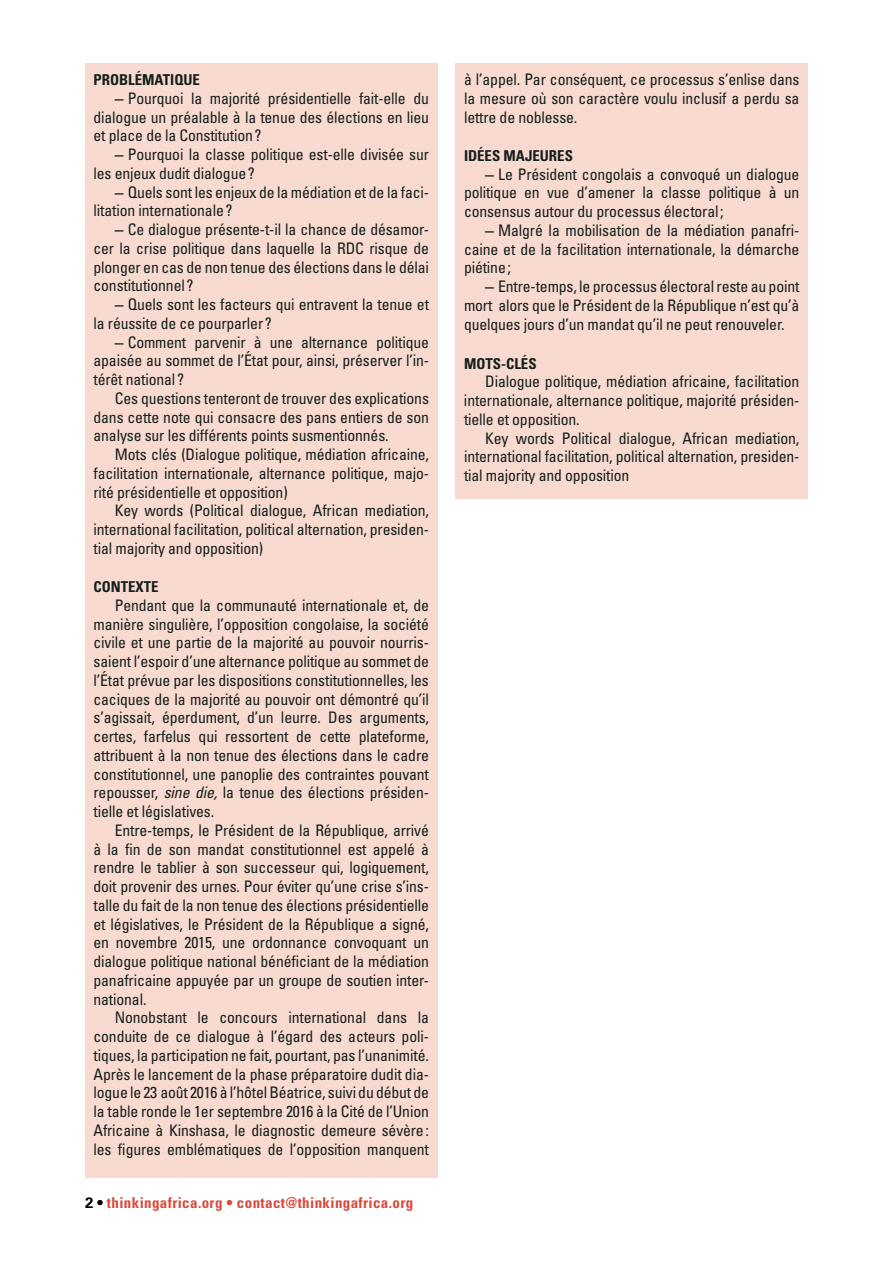
<style>
.page{position:relative;width:893px;height:1263px;background:#fff}
.page>*{position:absolute;margin:0;border:0;box-sizing:border-box;transform-origin:0 0}
.t1{font:condensed 15.9px/18.8px "Univers LT Std";letter-spacing:-.01em;color:#141f1c;text-align:justify}
.t2{font:700 condensed 15px "Univers LT Std";letter-spacing:.025em;color:#d94a3b}
.t3{font:700 condensed 15px "Univers LT Std";color:#141f1c}
.s1{font-family:"Arial";font-stretch:normal}
.s2{font-style:italic}
.s3{font-stretch:normal;color:#000}
</style>
<div class="page">
<div style="left:455px;top:64px;width:353px;height:435px;background:#f8dad0"></div>
<div style="left:85px;top:64px;width:352px;height:1114px;background:#f8dad0"></div>
<p class="t3" style="left:94px;top:71px;width:108px">PROBLÉMATIQUE</p>
<p class="t1" style="left:94px;top:89px;width:337px;text-indent:21px"><span class="s1">–</span> Pourquoi la majorité présidentielle fait-elle du dialogue un préalable à la tenue des élections en lieu et place de la Constitution?</p>
<p class="t1" style="left:94px;top:145px;width:337px;text-indent:21px"><span class="s1">–</span> Pourquoi la classe politique est-elle divisée sur les enjeux dudit dialogue?</p>
<p class="t1" style="left:94px;top:182px;width:337px;text-indent:21px"><span class="s1">–</span> Quels sont les enjeux de la médiation et de la faci&shy;litation internationale?</p>
<p class="t1" style="left:94px;top:220px;width:337px;text-indent:21px"><span class="s1">–</span> Ce dialogue présente-t-il la chance de désamor&shy;cer la crise politique dans laquelle la RDC risque de plonger en cas de non tenue des élections dans le délai constitutionnel?</p>
<p class="t1" style="left:94px;top:295px;width:337px;text-indent:21px"><span class="s1">–</span> Quels sont les facteurs qui entravent la tenue et la réussite de ce pourparler?</p>
<p class="t1" style="left:94px;top:332px;width:337px;text-indent:21px"><span class="s1">–</span> Comment parvenir à une alternance politique apaisée au sommet de l’État pour, ainsi, préserver l’in&shy;térêt national?</p>
<p class="t1" style="left:94px;top:389px;width:337px;text-indent:21px">Ces questions tenteront de trouver des explications dans cette note qui consacre des pans entiers de son analyse sur les différents points susmentionnés.</p>
<p class="t1" style="left:94px;top:445px;width:337px;text-indent:21px">Mots clés (Dialogue politique, médiation africaine, facilitation internationale, alternance politique, majo&shy;rité présidentielle et opposition)</p>
<p class="t1" style="left:94px;top:501px;width:337px;text-indent:21px">Key words (Political dialogue, African mediation, international facilitation, political alternation, presiden&shy;tial majority and opposition)</p>
<p class="t3" style="left:94px;top:578px;width:67px">CONTEXTE</p>
<p class="t1" style="left:94px;top:596px;width:337px;text-indent:21px">Pendant que la communauté internationale et, de manière singulière, l’opposition congolaise, la société civile et une partie de la majorité au pouvoir nourris&shy;saient l’espoir d’une alternance politique au sommet de l’État prévue par les dispositions constitutionnelles, les caciques de la majorité au pouvoir ont démontré qu’il s’agissait, éperdument, d’un leurre. Des arguments, certes, farfelus qui ressortent de cette plateforme, attribuent à la non tenue des élections dans le cadre constitutionnel, une panoplie des contraintes pouvant repousser, <span class="s2">sine die,</span> la tenue des élections présiden&shy;tielle et législatives.</p>
<p class="t1" style="left:94px;top:821px;width:337px;text-indent:21px">Entre-temps, le Président de la République, arrivé à la fin de son mandat constitutionnel est appelé à rendre le tablier à son successeur qui, logiquement, doit provenir des urnes. Pour éviter qu’une crise s’ins&shy;talle du fait de la non tenue des élections présidentielle et législatives, le Président de la République a signé, en novembre 2015, une ordonnance convoquant un dialogue politique national bénéficiant de la médiation panafricaine appuyée par un groupe de soutien inter&shy;national.</p>
<p class="t1" style="left:94px;top:1008px;width:337px;text-indent:21px">Nonobstant le concours international dans la conduite de ce dialogue à l’égard des acteurs poli&shy;tiques, la participation ne fait, pourtant, pas l’unanimité.<br>Après le lancement de la phase préparatoire dudit dia&shy;logue le 23 août 2016 à l’hôtel Béatrice, suivi du début de la table ronde le 1er septembre 2016 à la Cité de l’Union Africaine à Kinshasa, le diagnostic demeure sévère: les figures emblématiques de l’opposition manquent</p>
<p class="t2" style="left:85px;top:1193px;width:330px"><span class="s3">2 •</span> thinkingafrica.org • contact@thinkingafrica.org</p>
<p class="t1" style="left:464px;top:70px;width:337px">à l’appel. Par conséquent, ce processus s’enlise dans la mesure où son caractère voulu inclusif a perdu sa lettre de noblesse.</p>
<p class="t3" style="left:464px;top:146px;width:110px">IDÉES MAJEURES</p>
<p class="t1" style="left:464px;top:164px;width:337px;text-indent:21px"><span class="s1">–</span> Le Président congolais a convoqué un dialogue politique en vue d’amener la classe politique à un consensus autour du processus électoral;</p>
<p class="t1" style="left:464px;top:221px;width:337px;text-indent:21px"><span class="s1">–</span> Malgré la mobilisation de la médiation panafri&shy;caine et de la facilitation internationale, la démarche piétine;</p>
<p class="t1" style="left:464px;top:277px;width:337px;text-indent:21px"><span class="s1">–</span> Entre-temps, le processus électoral reste au point mort alors que le Président de la République n’est qu’à quelques jours d’un mandat qu’il ne peut renouveler.</p>
<p class="t3" style="left:464px;top:354px;width:74px">MOTS-CLÉS</p>
<p class="t1" style="left:464px;top:372px;width:337px;text-indent:21px">Dialogue politique, médiation africaine, facilitation internationale, alternance politique, majorité présiden&shy;tielle et opposition.</p>
<p class="t1" style="left:464px;top:428px;width:337px;text-indent:21px">Key words Political dialogue, African mediation, international facilitation, political alternation, presiden&shy;tial majority and opposition</p>
</div>
